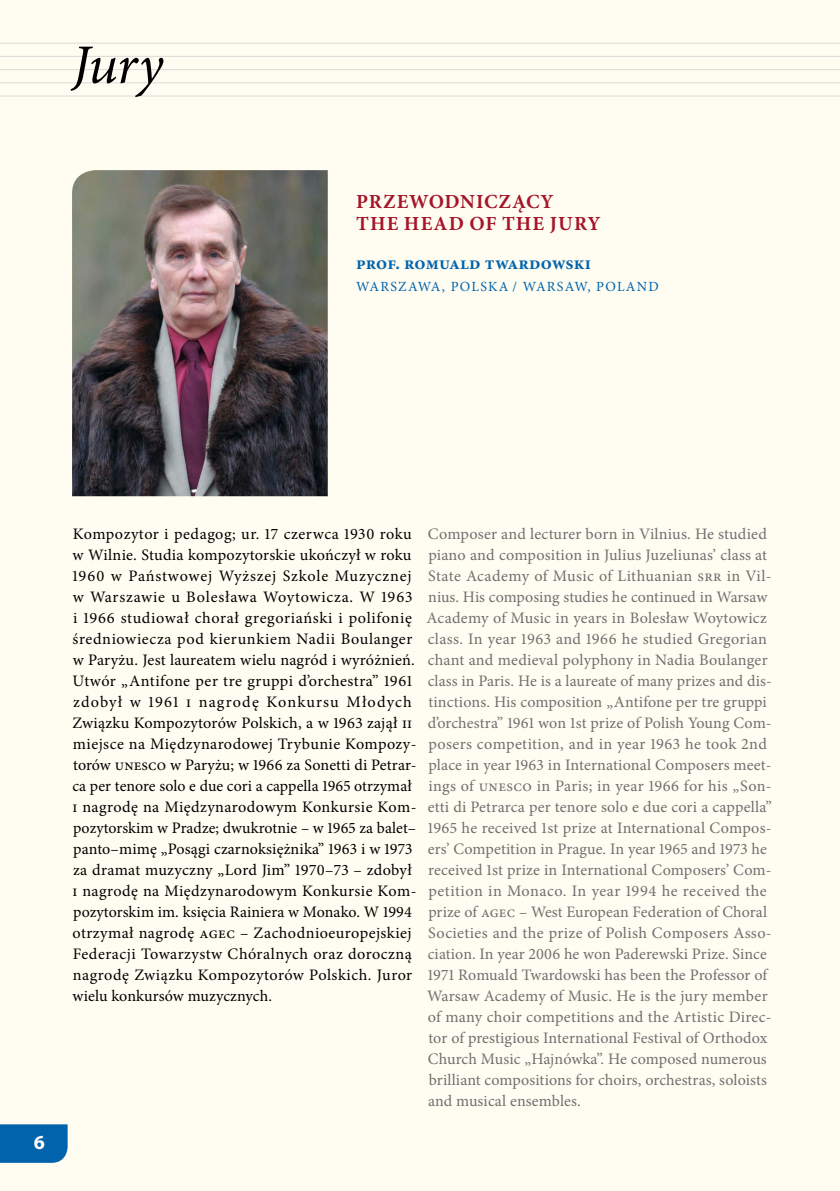
<style>
.page{position:relative;width:840px;height:1191px;background:#fff}
.page>*{position:absolute;margin:0;border:0;box-sizing:border-box;transform-origin:0 0}
.t1{font:italic 55.6px "Minion Pro";color:#000}
.t2{font:700 20px/22px "Minion Pro";letter-spacing:.12em;color:#a5162a}
.t3{font:700 20px "Myriad Pro";color:#fff}
.t4{font:700 18px "Minion Pro";color:#0063ac}
.t5{font:16px/21px "Minion Pro";letter-spacing:.01em;color:#706f6f}
.t6{font:16px/21px "Minion Pro";letter-spacing:.02em;color:#000}
.t7{font:14px "Minion Pro";letter-spacing:.19em;color:#0063ac}
</style>
<div class="page">
<div style="left:0;top:0;width:839px;height:1191px;background:#fffdf1"></div>
<div style="left:0;top:1124px;width:68px;height:38px;background:#0063ac"></div>
<hr style="left:0;top:96px;width:839px;height:1px;background:#dadada">
<hr style="left:0;top:82px;width:839px;height:1px;background:#dadada">
<hr style="left:0;top:69px;width:839px;height:1px;background:#dadada">
<hr style="left:0;top:56px;width:839px;height:1px;background:#dadada">
<hr style="left:0;top:43px;width:839px;height:1px;background:#dadada">
<img style="left:72px;top:170px;width:255px;height:326px">
<h1 class="t1" style="left:72px;top:27px;width:92px">Jury</h1>
<p class="t2" style="left:356px;top:190px;width:232px">PRZEWODNICZĄCY<br>THE HEAD OF THE JURY</p>
<p class="t4" style="left:356px;top:250px;width:236px">PROF. ROMUALD TWARDOWSKI</p>
<p class="t7" style="left:356px;top:277px;width:302px">warszawa, polska / warsaw, poland</p>
<p class="t3" style="left:34px;top:1129px;width:13px">6</p>
<p class="t6" style="left:72px;top:523px;width:345px">Kompozytor i pedagog; ur. 17 czerwca 1930 roku w Wilnie. Studia kompozytorskie ukończył w roku 1960 w Państwowej Wyższej Szkole Muzycznej w Warszawie u Bolesława Woytowicza. W 1963 i 1966 studiował chorał gregoriański i polifonię średniowiecza pod kierunkiem Nadii Boulanger w Paryżu. Jest laureatem wielu nagród i wyróżnień.<br>Utwór „Antifone per tre gruppi d’orchestra” 1961 zdobył w 1961 i nagrodę Konkursu Młodych Związku Kompozytorów Polskich, a w 1963 zajął ii miejsce na Międzynarodowej Trybunie Kompozy&shy;torów unesco w Paryżu; w 1966 za Sonetti di Petrar&shy;ca per tenore solo e due cori a cappella 1965 otrzymał i nagrodę na Międzynarodowym Konkursie Kom&shy;pozytorskim w Pradze; dwukrotnie – w 1965 za balet– panto–mimę „Posągi czarnoksiężnika” 1963 i w 1973 za dramat muzyczny „Lord Jim” 1970–73 – zdobył i nagrodę na Międzynarodowym Konkursie Kom&shy;pozytorskim im. księcia Rainiera w Monako. W 1994 otrzymał nagrodę agec – Zachodnioeuropejskiej Federacji Towarzystw Chóralnych oraz doroczną nagrodę Związku Kompozytorów Polskich. Juror wielu konkursów muzycznych.</p>
<p class="t5" style="left:426px;top:523px;width:346px">Composer and lecturer born in Vilnius. He studied piano and composition in Julius Juzeliunas’ class at State Academy of Music of Lithuanian srr in Vil&shy;nius. His composing studies he continued in Warsaw Academy of Music in years in Bolesław Woytowicz class. In year 1963 and 1966 he studied Gregorian chant and medieval polyphony in Nadia Boulanger class in Paris. He is a laureate of many prizes and dis&shy;tinctions. His composition „Antifone per tre gruppi d’orchestra” 1961 won 1st prize of Polish Young Com&shy;posers competition, and in year 1963 he took 2nd place in year 1963 in International Composers meet&shy;ings of unesco in Paris; in year 1966 for his „Son&shy;etti di Petrarca per tenore solo e due cori a cappella” 1965 he received 1st prize at International Compos&shy;ers’ Competition in Prague. In year 1965 and 1973 he received 1st prize in International Composers’ Com&shy;petition in Monaco. In year 1994 he received the prize of agec – West European Federation of Choral Societies and the prize of Polish Composers Asso&shy;ciation. In year 2006 he won Paderewski Prize. Since 1971 Romuald Twardowski has been the Professor of Warsaw Academy of Music. He is the jury member of many choir competitions and the Artistic Direc&shy;tor of prestigious International Festival of Orthodox Church Music „Hajnówka”. He composed numerous brilliant compositions for choirs, orchestras, soloists and musical ensembles.</p>
</div>
